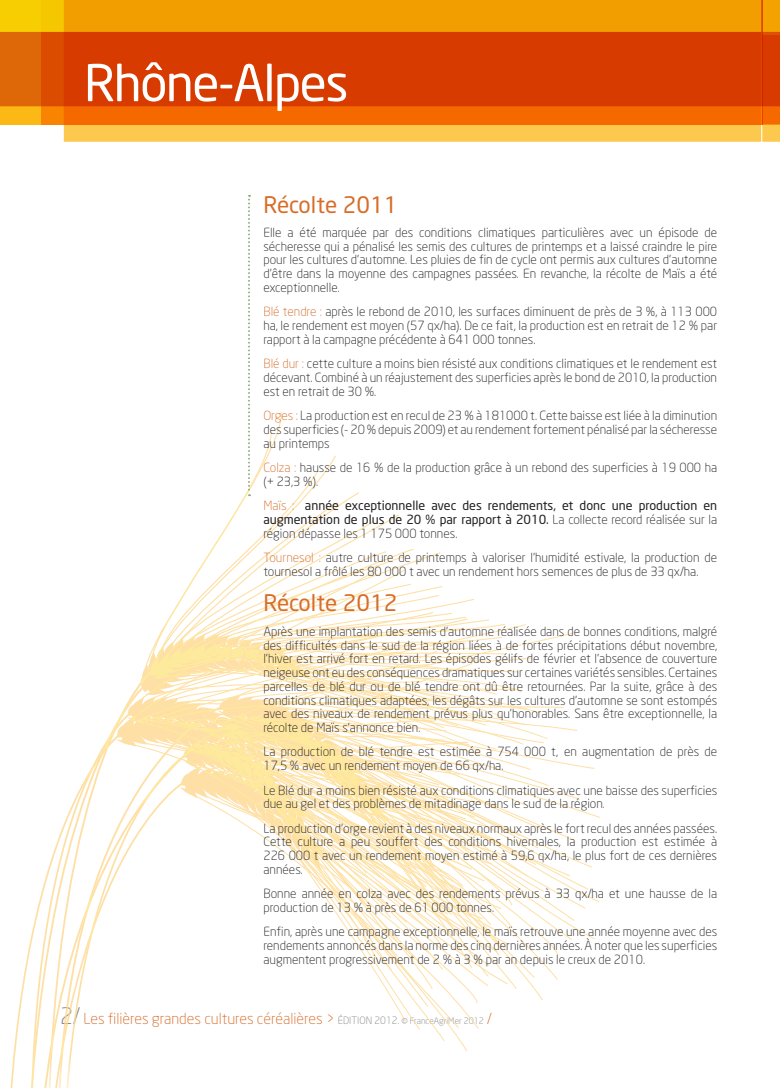
<style>
.page{position:relative;width:780px;height:1088px;background:#fff}
.page>*{position:absolute;margin:0;border:0;box-sizing:border-box;transform-origin:0 0}
.t1{font:50px "Neo Sans";letter-spacing:-.03em;color:#fff}
.t2{font:22.5px "Neo Sans";color:#d76d29}
.t3{font:300 15px "Neo Sans";color:#d76d29}
.t4{font:300 12.5px/13.8px "Neo Sans";color:#231f20;text-align:justify}
.t5{font:12.5px/13.8px "Neo Sans";color:#231f20;text-align:justify}
.s1{color:#d76d29}
.s2{font-weight:300;color:#d76d29}
.s3{font-weight:300}
.s4{font-size:22.5px;color:#808285}
.s5{font-size:10px;color:#808285}
.s6{font-size:8.75px;color:#808285}
</style>
<div class="page">
<svg style="left:0;top:0;width:780px;height:142px;background:#e9891d"></svg>
<svg style="left:64px;top:0;width:697px;height:142px;background:#e66809"></svg>
<svg style="left:235px;top:420px;width:124px;height:92px"></svg>
<svg style="left:201px;top:512px;width:240px;height:53px"></svg>
<svg style="left:10px;top:727px;width:104px;height:361px"></svg>
<svg style="left:167px;top:565px;width:286px;height:56px"></svg>
<svg style="left:43px;top:731px;width:71px;height:357px"></svg>
<svg style="left:114px;top:621px;width:481px;height:429px"></svg>
<svg style="left:248px;top:195px;width:2px;height:301px"></svg>
<h1 class="t1" style="left:84px;top:52px;width:266px">Rhône-Alpes</h1>
<h2 class="t2" style="left:263px;top:190px;width:135px">Récolte 2011</h2>
<p class="t4" style="left:263px;top:225px;width:455px">Elle a été marquée par des conditions climatiques particulières avec un épisode de sécheresse qui a pénalisé les semis des cultures de printemps et a laissé craindre le pire pour les cultures d’automne. Les pluies de fin de cycle ont permis aux cultures d’automne d’être dans la moyenne des campagnes passées. En revanche, la récolte de Maïs a été exceptionnelle.</p>
<p class="t4" style="left:263px;top:305px;width:455px"><span class="s1">Blé tendre :</span> après le rebond de 2010, les surfaces diminuent de près de 3 %, à 113 000 ha, le rendement est moyen (57 qx/ha). De ce fait, la production est en retrait de 12 % par rapport à la campagne précédente à 641 000 tonnes.</p>
<p class="t4" style="left:263px;top:357px;width:455px"><span class="s1">Blé dur :</span> cette culture a moins bien résisté aux conditions climatiques et le rendement est décevant. Combiné à un réajustement des superficies après le bond de 2010, la production est en retrait de 30 %.</p>
<p class="t4" style="left:263px;top:408px;width:455px"><span class="s1">Orges :</span> La production est en recul de 23 % à 181000 t. Cette baisse est liée à la diminution des superficies (- 20 % depuis 2009) et au rendement fortement pénalisé par la sécheresse au printemps</p>
<p class="t4" style="left:263px;top:460px;width:455px"><span class="s1">Colza :</span> hausse de 16 % de la production grâce à un rebond des superficies à 19 000 ha (+ 23,3 %).</p>
<p class="t5" style="left:263px;top:498px;width:455px"><span class="s2">Maïs :</span> année exceptionnelle avec des rendements, et donc une production en augmentation de plus de 20 % par rapport à 2010. <span class="s3">La collecte record réalisée sur la région dépasse les 1 175 000 tonnes.</span></p>
<p class="t4" style="left:263px;top:550px;width:455px"><span class="s1">Tournesol :</span> autre culture de printemps à valoriser l’humidité estivale, la production de tournesol a frôlé les 80 000 t avec un rendement hors semences de plus de 33 qx/ha.</p>
<h2 class="t2" style="left:263px;top:589px;width:135px">Récolte 2012</h2>
<p class="t4" style="left:263px;top:624px;width:455px">Après une implantation des semis d’automne réalisée dans de bonnes conditions, malgré des difficultés dans le sud de la région liées à de fortes précipitations début novembre, l’hiver est arrivé fort en retard. Les épisodes gélifs de février et l’absence de couverture neigeuse ont eu des conséquences dramatiques sur certaines variétés sensibles. Certaines parcelles de blé dur ou de blé tendre ont dû être retournées. Par la suite, grâce à des conditions climatiques adaptées, les dégâts sur les cultures d’automne se sont estompés avec des niveaux de rendement prévus plus qu’honorables. Sans être exceptionnelle, la récolte de Maïs s’annonce bien.</p>
<p class="t4" style="left:263px;top:745px;width:455px">La production de blé tendre est estimée à 754 000 t, en augmentation de près de<br>17,5 % avec un rendement moyen de 66 qx/ha.</p>
<p class="t4" style="left:263px;top:783px;width:455px">Le Blé dur a moins bien résisté aux conditions climatiques avec une baisse des superficies due au gel et des problèmes de mitadinage dans le sud de la région.</p>
<p class="t4" style="left:263px;top:821px;width:455px">La production d’orge revient à des niveaux normaux après le fort recul des années passées.<br>Cette culture a peu souffert des conditions hivernales, la production est estimée à 226 000 t avec un rendement moyen estimé à 59,6 qx/ha, le plus fort de ces dernières années.</p>
<p class="t4" style="left:263px;top:887px;width:455px">Bonne année en colza avec des rendements prévus à 33 qx/ha et une hausse de la production de 13 % à près de 61 000 tonnes.</p>
<p class="t4" style="left:263px;top:925px;width:455px">Enfin, après une campagne exceptionnelle, le maïs retrouve une année moyenne avec des rendements annoncés dans la norme des cinq dernières années. À noter que les superficies augmentent progressivement de 2 % à 3 % par an depuis le creux de 2010.</p>
<p class="t3" style="left:60px;top:1010px;width:433px"><span class="s4">2/</span> Les filières grandes cultures céréalières &gt; <span class="s5">ÉDITION 2012.</span> <span class="s6">© FranceAgriMer 2012</span> /</p>
</div>
